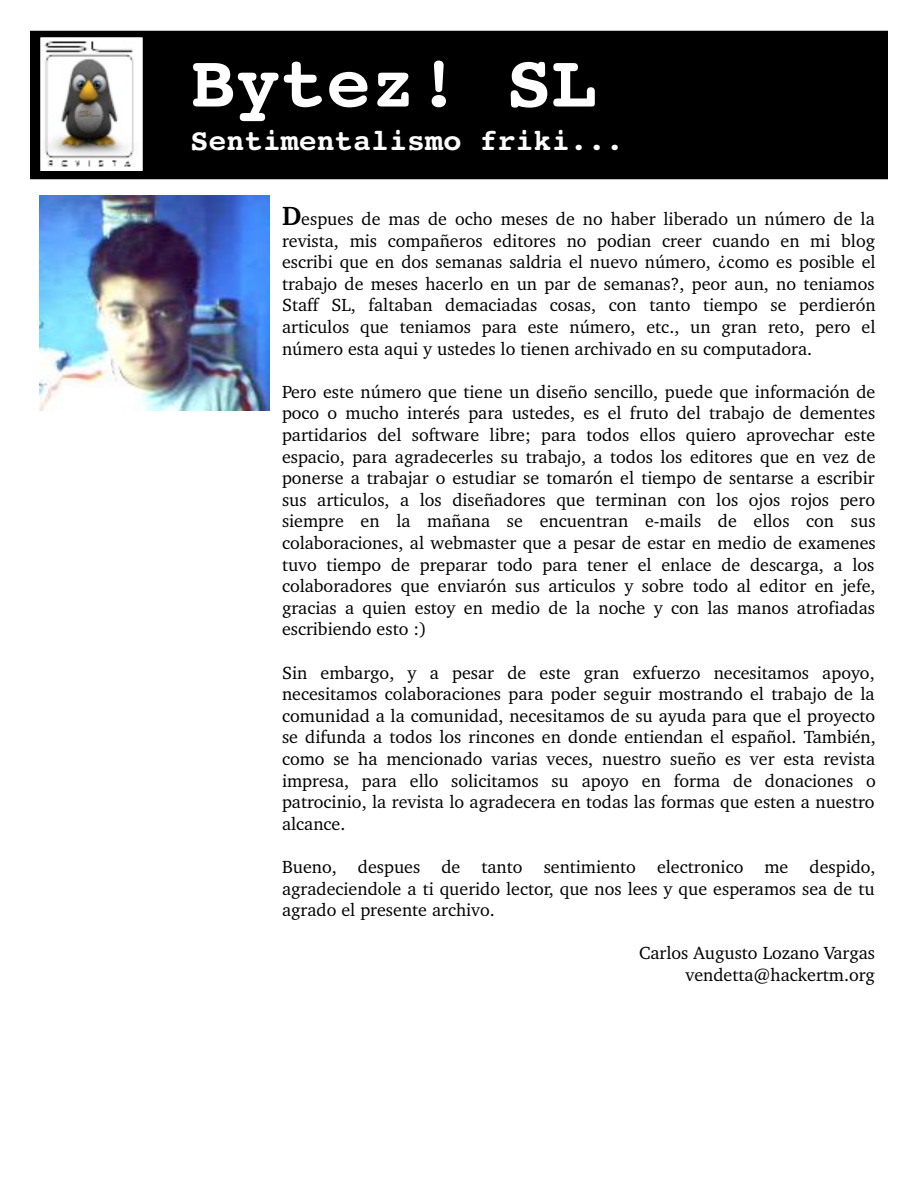
<style>
.page{position:relative;width:918px;height:1188px;background:#fff}
.page>*{position:absolute;margin:0;border:0;box-sizing:border-box;transform-origin:0 0}
.t1{font:700 75px "Courier 10 Pitch BT";color:#fff}
.t2{font:700 30px "Courier 10 Pitch BT";color:#fff}
.t3{font:18px/21.6px "Charter BT";letter-spacing:-.01em;color:#000}
.t4{font:18px/21.6px "Charter BT";letter-spacing:.015em;color:#000}
.t5{font:18px/21.6px "Charter BT";letter-spacing:-.03em;color:#000;text-align:right}
.t6{font:18px "Charter BT";letter-spacing:.075em;color:#000}
.s1{font-weight:700;font-size:27px}
</style>
<div class="page">
<div style="left:30px;top:31px;width:858px;height:148px;background:#000"></div>
<img style="left:40px;top:38px;width:102px;height:133px">
<img style="left:39px;top:195px;width:231px;height:216px">
<h1 class="t1" style="left:190px;top:41px;width:408px">Bytez! SL</h1>
<h2 class="t2" style="left:190px;top:123px;width:435px">Sentimentalismo friki...</h2>
<p class="t4" style="left:282px;top:208px;width:605px"><span class="s1">D</span>espues de mas de och o meses de no h aber liberado un número de la re vista, m is com pañe ros e ditore s no podian cre e r cuando e n m i blog escribi que en dos sem anas saldria elnuevo núm ero, ¿com o es posible el trabajo de m eses h acerlo en un par de sem anas?, peor aun, no teniam os Staff SL, faltaban de m aciadas cosas, con tanto tie m po se pe rdie rón articulos q ue te niam os para e ste núm e ro, e tc., un gran re to, pe ro e l núm ero esta aqui y ustedes lo tienen arch ivado en su com putadora.</p>
<p class="t3" style="left:282px;top:380px;width:596px">Pero este núm ero que tiene un diseño sencillo, puede que inform ación de poco o m uch o interés para ustedes, es elfruto deltrabajo de dem entes partidarios de lsoftw are libre ;para todos e llos q uie ro aprove ch ar e ste e spacio, para agrade ce rle s su trabajo, a todos los e ditore s q ue e n ve z de pone rse a trabajar o e studiar se tom arón e ltie m po de se ntarse a e scribir sus articulos, a los dise ñadore s q ue te rm inan con los ojos rojos pe ro siem pre en la m añana se encuentran e-m ails de ellos con sus colaboraciones, alw ebm aster que a pesar de estar en m edio de exam enes tuvo tie m po de pre parar todo para te ne r e le nlace de de scarga, a los colaboradore s q ue e nviarón sus articulos y sobre todo ale ditor e n je fe , gracias a q uie n e stoy e n m e dio de la noch e y con las m anos atrofiadas escribiendo esto :)</p>
<p class="t3" style="left:282px;top:661px;width:596px;text-align:justify">Sin e m bargo, y a pe sar de e ste gran e xfue rzo ne ce sitam os apoyo, ne ce sitam os colaboracione s para pode r se guir m ostrando e ltrabajo de la com unidad a la com unidad, ne ce sitam os de su ayuda para que e lproye cto se difunda a todos los rincone s e n donde e ntie ndan e le spañol. Tam bién, com o se h a m encionado varias veces, nuestro sueño es ver esta revista im pre sa, para e llo solicitam os su apoyo e n form a de donacione s o patrocinio, la re vista lo agrade ce ra e n todas las form as q ue e ste n a nue stro alcance .</p>
<p class="t6" style="left:282px;top:856px;width:177px">Bueno, despues de</p>
<p class="t3" style="left:482px;top:856px;width:305px">tanto se ntim ie nto e le ctronico m e</p>
<p class="t4" style="left:282px;top:856px;width:596px;text-indent:528px">despido, agradeciendole a ti querido lector, que nos lees y que esperam os sea de tu agrado e lpre se nte arch ivo.</p>
<p class="t5" style="left:639px;top:942px;width:238px">Carlos Augusto Lozano Vargas ve nde tta@ h ack e rtm .org</p>
</div>
